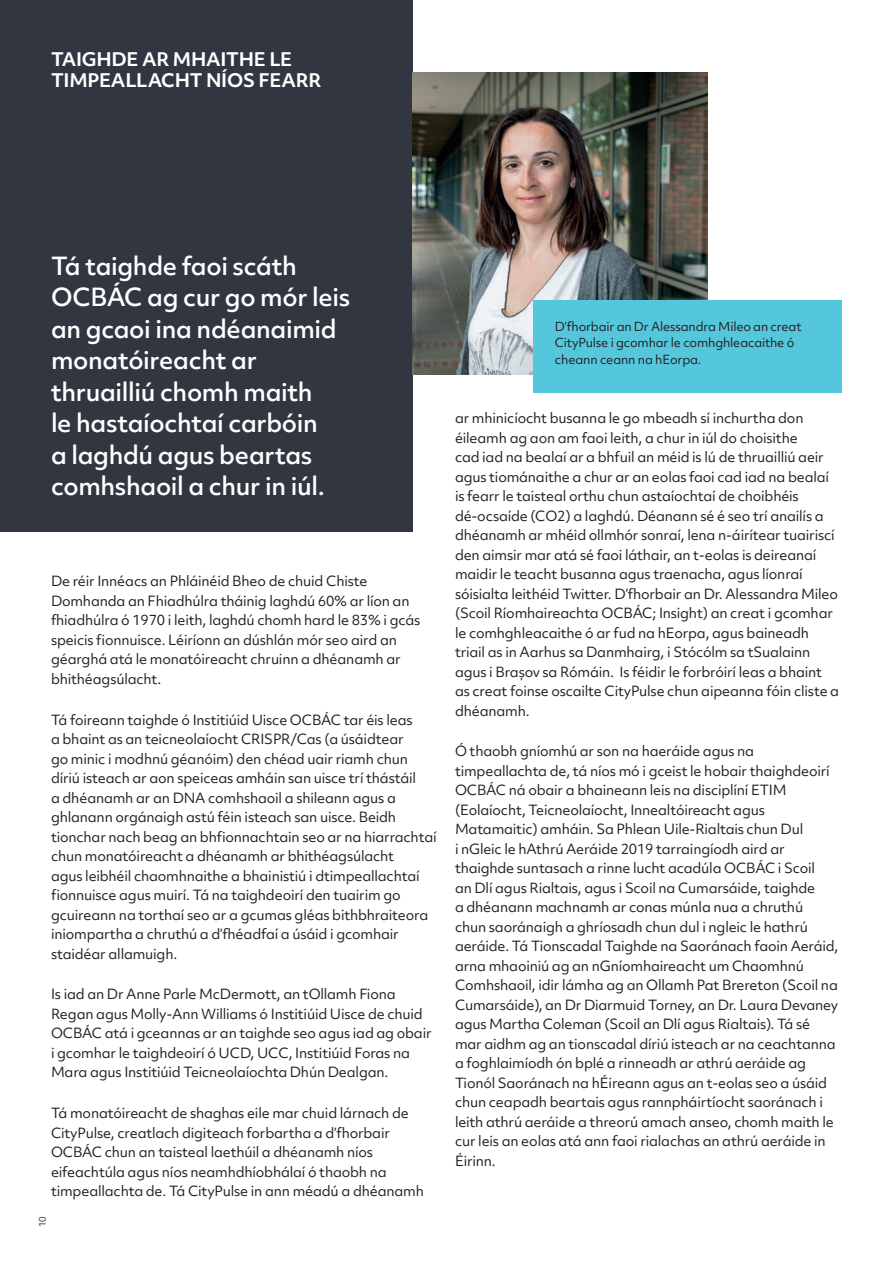
<style>
.page{position:relative;width:893px;height:1263px;background:#fff}
.page>*{position:absolute;margin:0;border:0;box-sizing:border-box;transform-origin:0 0}
.t1{font:500 24px/31.5px "Objektiv Mk 2";letter-spacing:-.015em;color:#fff}
.t2{font:700 18px/21.6px "Objektiv Mk 2";letter-spacing:-.015em;color:#fff}
.t3{font:13.5px/19.5px "Objektiv Mk 2";letter-spacing:-.015em;color:#231f20}
.t4{font:12px/16.5px "Objektiv Mk 2";letter-spacing:-.015em;color:#231f20}
.t5{font:9px "Objektiv Mk 2";color:#323640}
</style>
<div class="page">
<div style="left:0;top:0;width:413px;height:531px;background:#323640"></div>
<img style="left:413px;top:72px;width:294px;height:302px">
<div style="left:534px;top:300px;width:308px;height:92px;background:#55c7dd"></div>
<h2 class="t2" style="left:51px;top:48px;width:272px">TAIGHDE AR MHAITHE LE<br>TIMPEALLACHT NÍOS FEARR</h2>
<h1 class="t1" style="left:51px;top:249px;width:301px">Tá taighde faoi scáth<br>OCBÁC ag cur go mór leis an gcaoi ina ndéanaimid monatóireacht ar thruailliú chomh maith<br>le hastaíochtaí carbóin<br>a laghdú agus beartas comhshaoil a chur in iúl.</h1>
<p class="t3" style="left:51px;top:571px;width:371px">De réir Innéacs an Phláinéid Bheo de chuid Chiste Domhanda an Fhiadhúlra tháinig laghdú 60% ar líon an fhiadhúlra ó 1970 i leith, laghdú chomh hard le 83% i gcás speicis fionnuisce. Léiríonn an dúshlán mór seo aird an géarghá atá le monatóireacht chruinn a dhéanamh ar bhithéagsúlacht.</p>
<p class="t3" style="left:51px;top:710px;width:387px">Tá foireann taighde ó Institiúid Uisce OCBÁC tar éis leas<br>a bhaint as an teicneolaíocht CRISPR/Cas (a úsáidtear<br>go minic i modhnú géanóim) den chéad uair riamh chun díriú isteach ar aon speiceas amháin san uisce trí thástáil<br>a dhéanamh ar an DNA comhshaoil a shileann agus a ghlanann orgánaigh astú féin isteach san uisce. Beidh tionchar nach beag an bhfionnachtain seo ar na hiarrachtaí chun monatóireacht a dhéanamh ar bhithéagsúlacht<br>agus leibhéil chaomhnaithe a bhainistiú i dtimpeallachtaí fionnuisce agus muirí. Tá na taighdeoirí den tuairim go gcuireann na torthaí seo ar a gcumas gléas bithbhraiteora iniompartha a chruthú a d’fhéadfaí a úsáid i gcomhair staidéar allamuigh.</p>
<p class="t3" style="left:51px;top:984px;width:382px">Is iad an Dr Anne Parle McDermott, an tOllamh Fiona Regan agus Molly-Ann Williams ó Institiúid Uisce de chuid OCBÁC atá i gceannas ar an taighde seo agus iad ag obair i gcomhar le taighdeoirí ó UCD, UCC, Institiúid Foras na Mara agus Institiúid Teicneolaíochta Dhún Dealgan.</p>
<p class="t3" style="left:51px;top:1103px;width:374px">Tá monatóireacht de shaghas eile mar chuid lárnach de CityPulse, creatlach digiteach forbartha a d’fhorbair OCBÁC chun an taisteal laethúil a dhéanamh níos eifeachtúla agus níos neamhdhíobhálaí ó thaobh na timpeallachta de. Tá CityPulse in ann méadú a dhéanamh</p>
<p class="t5" style="left:36px;top:1227px;width:13px;rotate:-90deg">10</p>
<p class="t4" style="left:555px;top:318px;width:248px">D’fhorbair an Dr Alessandra Mileo an creat<br>CityPulse i gcomhar le comhghleacaithe ó cheann ceann na hEorpa.</p>
<p class="t3" style="left:455px;top:408px;width:386px">ar mhinicíocht busanna le go mbeadh sí inchurtha don éileamh ag aon am faoi leith, a chur in iúl do choisithe<br>cad iad na bealaí ar a bhfuil an méid is lú de thruailliú aeir agus tiománaithe a chur ar an eolas faoi cad iad na bealaí is fearr le taisteal orthu chun astaíochtaí de choibhéis dé-ocsaíde (CO2) a laghdú. Déanann sé é seo trí anailís a dhéanamh ar mhéid ollmhór sonraí, lena n-áirítear tuairiscí den aimsir mar atá sé faoi láthair, an t-eolas is deireanaí maidir le teacht busanna agus traenacha, agus líonraí sóisialta leithéid Twitter. D’fhorbair an Dr. Alessandra Mileo (Scoil Ríomhaireachta OCBÁC; Insight) an creat i gcomhar le comhghleacaithe ó ar fud na hEorpa, agus baineadh triail as in Aarhus sa Danmhairg, i Stócólm sa tSualainn agus i Brașov sa Rómáin. Is féidir le forbróirí leas a bhaint as creat foinse oscailte CityPulse chun aipeanna fóin cliste a dhéanamh.</p>
<p class="t3" style="left:455px;top:741px;width:385px">Ó thaobh gníomhú ar son na haeráide agus na timpeallachta de, tá níos mó i gceist le hobair thaighdeoirí OCBÁC ná obair a bhaineann leis na disciplíní ETIM (Eolaíocht, Teicneolaíocht, Innealtóireacht agus Matamaitic) amháin. Sa Phlean Uile-Rialtais chun Dul<br>i nGleic le hAthrú Aeráide 2019 tarraingíodh aird ar thaighde suntasach a rinne lucht acadúla OCBÁC i Scoil<br>an Dlí agus Rialtais, agus i Scoil na Cumarsáide, taighde<br>a dhéanann machnamh ar conas múnla nua a chruthú<br>chun saoránaigh a ghríosadh chun dul i ngleic le hathrú aeráide. Tá Tionscadal Taighde na Saoránach faoin Aeráid, arna mhaoiniú ag an nGníomhaireacht um Chaomhnú Comhshaoil, idir lámha ag an Ollamh Pat Brereton (Scoil na Cumarsáide), an Dr Diarmuid Torney, an Dr. Laura Devaney agus Martha Coleman (Scoil an Dlí agus Rialtais). Tá sé mar aidhm ag an tionscadal díriú isteach ar na ceachtanna a foghlaimíodh ón bplé a rinneadh ar athrú aeráide ag Tionól Saoránach na hÉireann agus an t-eolas seo a úsáid chun ceapadh beartais agus rannpháirtíocht saoránach i leith athrú aeráide a threorú amach anseo, chomh maith le cur leis an eolas atá ann faoi rialachas an athrú aeráide in Éirinn.</p>
</div>
